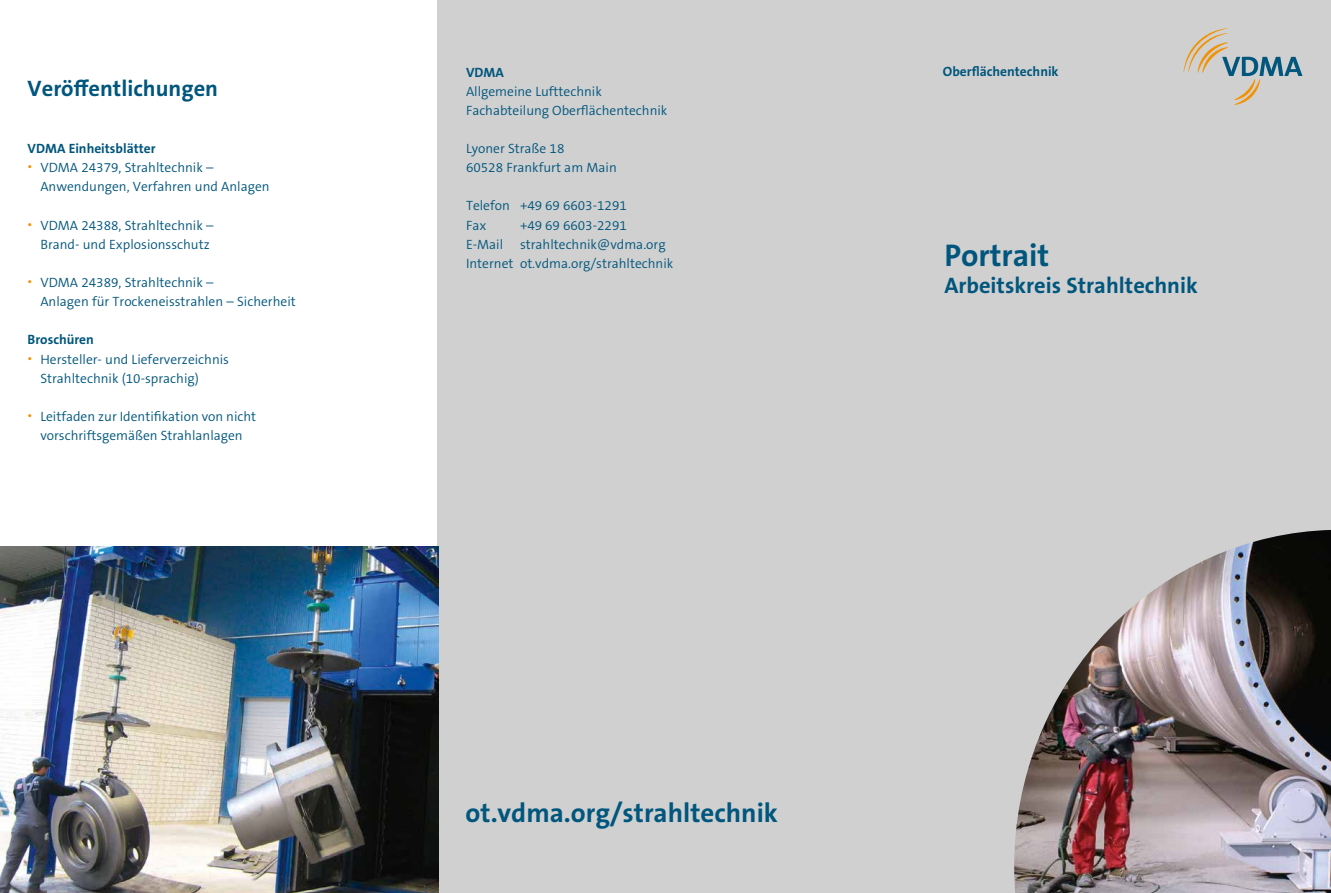
<style>
.page{position:relative;width:1331px;height:893px;background:#fff}
.page>*{position:absolute;margin:0;border:0;box-sizing:border-box;transform-origin:0 0}
.t1{font:700 31.5px "The Sans B Plus W7";color:#00567d}
.t2{font:700 27px "The Sans B Plus W7";color:#00567d}
.t3{font:700 22.5px "The Sans B Plus W7";color:#00567d}
.t4{font:300 13.5px/19.2px "The Sans B Plus W4";color:#00567d}
.t5{font:700 13.5px "The Sans B Plus W7";color:#00567d}
.s1{font-family:"The Sans B Plus W7";font-weight:700;font-size:18px;color:#f39200}
</style>
<div class="page">
<div style="left:438px;top:0;width:893px;height:893px;background:#d0d0d0"></div>
<img style="left:1014px;top:530px;width:317px;height:363px">
<img style="left:0;top:546px;width:438px;height:347px">
<svg style="left:1183px;top:28px;width:119px;height:77px"></svg>
<h3 class="t3" style="left:28px;top:74px;width:192px">Veröffentlichungen</h3>
<p class="t5" style="left:28px;top:140px;width:130px">VDMA Einheitsblätter</p>
<p class="t4" style="left:40px;top:158px;width:231px;text-indent:-13px"><span class="s1">·</span> VDMA 24379, Strahltechnik –<br>Anwendungen, Verfahren und Anlagen</p>
<p class="t4" style="left:28px;top:216px;width:187px;text-align:right"><span class="s1">·</span> VDMA 24388, Strahltechnik –<br>Brand- und Explosionsschutz</p>
<p class="t4" style="left:40px;top:273px;width:257px;text-indent:-13px"><span class="s1">·</span> VDMA 24389, Strahltechnik –<br>Anlagen für Trockeneisstrahlen – Sicherheit</p>
<p class="t5" style="left:28px;top:331px;width:68px">Broschüren</p>
<p class="t4" style="left:40px;top:349px;width:190px;text-indent:-13px"><span class="s1">·</span> Hersteller- und Lieferverzeichnis<br>Strahltechnik (10-sprachig)</p>
<p class="t4" style="left:28px;top:407px;width:230px;text-align:center"><span class="s1">·</span> Leitfaden zur Identifikation von nicht vorschriftsgemäßen Strahlanlagen</p>
<p class="t5" style="left:466px;top:63px;width:39px">VDMA</p>
<p class="t4" style="left:466px;top:82px;width:203px">Allgemeine Lufttechnik<br>Fachabteilung Oberflächentechnik</p>
<p class="t4" style="left:466px;top:139px;width:152px">Lyoner Straße 18<br>60528 Frankfurt am Main</p>
<p class="t4" style="left:466px;top:196px;width:162px">Telefon +49 69 6603-1291<br>Fax</p>
<p class="t4" style="left:466px;top:216px;width:209px;text-align:center">+49 69 6603-2291<br>E-Mail strahltechnik@vdma.org<br>Internet ot.vdma.org/strahltechnik</p>
<p class="t5" style="left:943px;top:63px;width:117px">Oberflächentechnik</p>
<h1 class="t1" style="left:944px;top:235px;width:107px">Portrait</h1>
<h3 class="t3" style="left:944px;top:271px;width:255px">Arbeitskreis Strahltechnik</h3>
<h2 class="t2" style="left:466px;top:796px;width:314px">ot.vdma.org/strahltechnik</h2>
</div>
